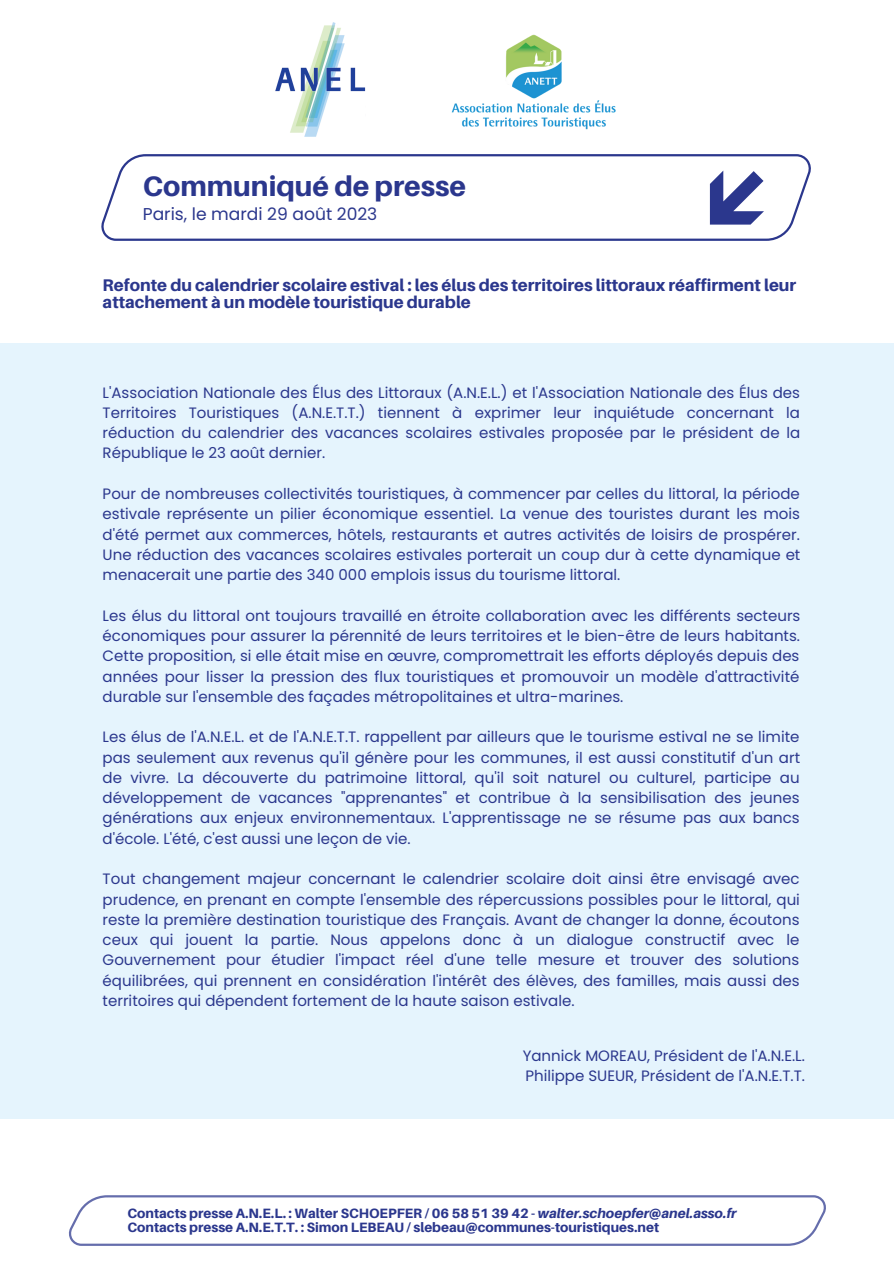
<style>
.page{position:relative;width:894px;height:1264px;background:#fff}
.page>*{position:absolute;margin:0;border:0;box-sizing:border-box;transform-origin:0 0}
.t1{font:800 28.2px "Aileron";color:#2b378d}
.t2{font:17.1px "Poppins";color:#2b378d}
.t3{font:800 16.95px/17px "Aileron";color:#2b378d}
.t4{font:15px/20.2px "Poppins";color:#2b378d;text-align:justify}
.t5{font:800 13.5px "Aileron";color:#2b378d}
.s1{font-style:italic}
</style>
<div class="page">
<svg style="left:68px;top:1195px;width:758px;height:50px"></svg>
<svg style="left:101px;top:154px;width:709px;height:87px"></svg>
<svg style="left:709px;top:170px;width:54px;height:54px"></svg>
<div style="left:0;top:343px;width:893px;height:775px;background:#e5f4fd"></div>
<img style="left:275px;top:22px;width:90px;height:115px">
<img style="left:451px;top:34px;width:165px;height:96px">
<p class="t1" style="left:143px;top:169px;width:325px">Communiqué de presse</p>
<p class="t2" style="left:143px;top:202px;width:236px">Paris, le mardi 29 août 2023</p>
<p class="t3" style="left:103px;top:276px;width:695px">Refonte du calendrier scolaire estival : les élus des territoires littoraux réaffirment leur attachement à un modèle touristique durable</p>
<p class="t4" style="left:103px;top:382px;width:699px">L'Association Nationale des Élus des Littoraux (A.N.E.L.) et l'Association Nationale des Élus des Territoires Touristiques (A.N.E.T.T.) tiennent à exprimer leur inquiétude concernant la réduction du calendrier des vacances scolaires estivales proposée par le président de la République le 23 août dernier.</p>
<p class="t4" style="left:103px;top:483px;width:699px">Pour de nombreuses collectivités touristiques, à commencer par celles du littoral, la période estivale représente un pilier économique essentiel. La venue des touristes durant les mois d'été permet aux commerces, hôtels, restaurants et autres activités de loisirs de prospérer.<br>Une réduction des vacances scolaires estivales porterait un coup dur à cette dynamique et menacerait une partie des 340 000 emplois issus du tourisme littoral.</p>
<p class="t4" style="left:103px;top:605px;width:699px">Les élus du littoral ont toujours travaillé en étroite collaboration avec les différents secteurs économiques pour assurer la pérennité de leurs territoires et le bien-être de leurs habitants.<br>Cette proposition, si elle était mise en œuvre, compromettrait les efforts déployés depuis des années pour lisser la pression des flux touristiques et promouvoir un modèle d'attractivité durable sur l'ensemble des façades métropolitaines et ultra-marines.</p>
<p class="t4" style="left:103px;top:727px;width:698px">Les élus de l'A.N.E.L. et de l'A.N.E.T.T. rappellent par ailleurs que le tourisme estival ne se limite pas seulement aux revenus qu'il génère pour les communes, il est aussi constitutif d'un art de vivre. La découverte du patrimoine littoral, qu'il soit naturel ou culturel, participe au développement de vacances "apprenantes" et contribue à la sensibilisation des jeunes générations aux enjeux environnementaux. L'apprentissage ne se résume pas aux bancs d'école. L'été, c'est aussi une leçon de vie.</p>
<p class="t4" style="left:103px;top:868px;width:698px">Tout changement majeur concernant le calendrier scolaire doit ainsi être envisagé avec prudence, en prenant en compte l'ensemble des répercussions possibles pour le littoral, qui reste la première destination touristique des Français. Avant de changer la donne, écoutons ceux qui jouent la partie. Nous appelons donc à un dialogue constructif avec le Gouvernement pour étudier l'impact réel d'une telle mesure et trouver des solutions équilibrées, qui prennent en considération l'intérêt des élèves, des familles, mais aussi des territoires qui dépendent fortement de la haute saison estivale.</p>
<p class="t4" style="left:522px;top:1045px;width:284px">Yannick MOREAU, Président de l'A.N.E.L.</p>
<p class="t4" style="left:525px;top:1065px;width:281px">Philippe SUEUR, Président de l'A.N.E.T.T.</p>
<p class="t5" style="left:127px;top:1205px;width:610px">Contacts presse A.N.E.L. : Walter SCHOEPFER / 06 58 51 39 42 - <span class="s1">walter.schoepfer@anel.asso.fr</span></p>
<p class="t5" style="left:127px;top:1218px;width:533px">Contacts presse A.N.E.T.T. : Simon LEBEAU / slebeau@communes-touristiques.net</p>
</div>
